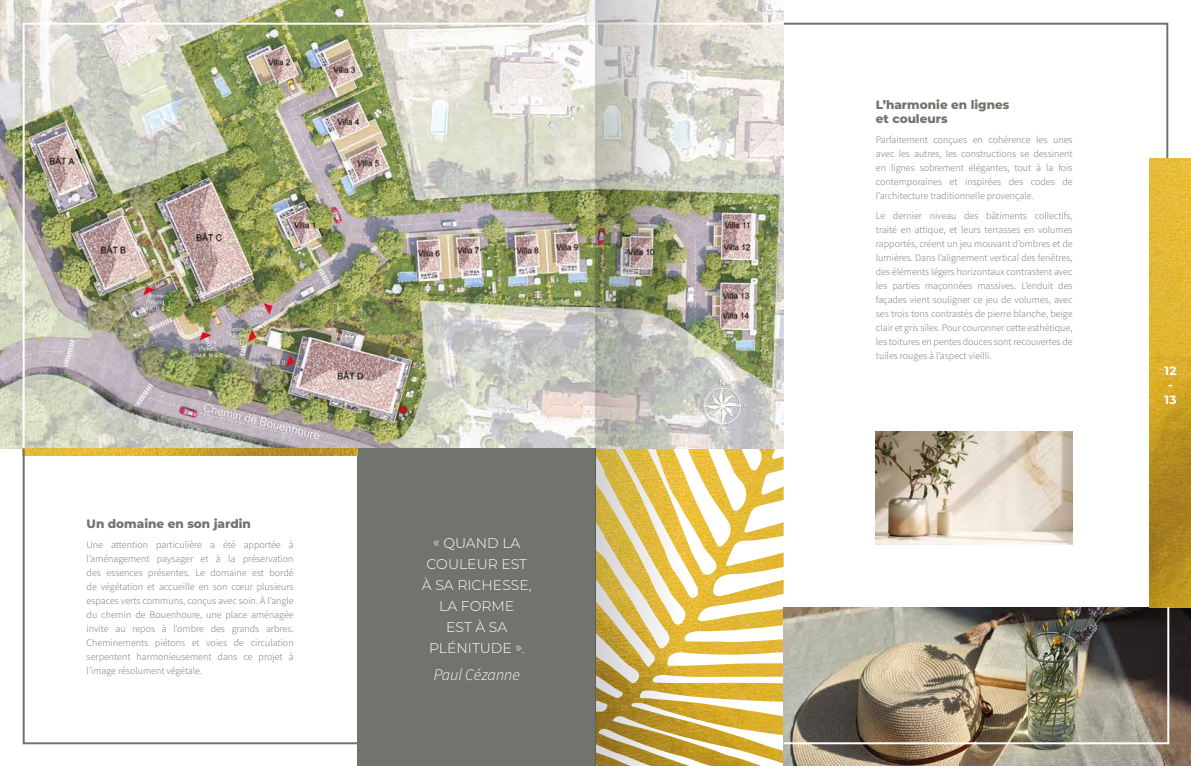
<style>
.page{position:relative;width:1191px;height:766px;background:#fff}
.page>*{position:absolute;margin:0;border:0;box-sizing:border-box;transform-origin:0 0}
.t1{font:italic 300 16px "Source Sans Pro";color:#fff}
.t2{font:300 14px/21px "Montserrat";color:#fff;text-align:center}
.t3{font:800 12px/14px "Montserrat";color:#71746c}
.t4{font:700 12px/14.4px "Montserrat";color:#fff;text-align:center}
.t5{font:300 10px/14px "Source Sans Pro";color:#71746c;text-align:justify}
</style>
<div class="page">
<svg style="left:683px;top:457px;width:100px;height:308px"></svg>
<img style="left:683px;top:450px;width:92px;height:250px">
<img style="left:0;top:0;width:783px;height:448px">
<div style="left:357px;top:448px;width:239px;height:317px;background:#71746c"></div>
<img style="left:783px;top:607px;width:408px;height:158px">
<img style="left:876px;top:512px;width:196px;height:32px">
<svg style="left:781px;top:22px;width:388px;height:490px"></svg>
<img style="left:1149px;top:159px;width:42px;height:448px">
<svg style="left:22px;top:450px;width:336px;height:295px"></svg>
<img style="left:22px;top:22px;width:763px;height:428px">
<img style="left:781px;top:605px;width:389px;height:140px">
<img style="left:595px;top:0;width:88px;height:765px">
<p class="t3" style="left:87px;top:516px;width:166px">Un domaine en son jardin</p>
<p class="t5" style="left:87px;top:537px;width:208px">Une attention particulière a été apportée à l’aménagement paysager et à la préservation des essences présentes. Le domaine est bordé de végétation et accueille en son cœur plusieurs espaces verts communs, conçus avec soin. À l’angle du chemin de Bouenhoure, une place aménagée invite au repos à l’ombre des grands arbres.<br>Cheminements piétons et voies de circulation serpentent harmonieusement dans ce projet à l’image résolument végétale.</p>
<h2 class="t2" style="left:422px;top:532px;width:111px">« QUAND LA<br>COULEUR EST<br>À SA RICHESSE,<br>LA FORME<br>EST À SA<br>PLÉNITUDE ».</h2>
<h1 class="t1" style="left:434px;top:664px;width:88px">Paul Cézanne</h1>
<p class="t3" style="left:876px;top:97px;width:135px">L’harmonie en lignes et couleurs</p>
<p class="t5" style="left:876px;top:132px;width:198px">Parfaitement conçues en cohérence les unes avec les autres, les constructions se dessinent en lignes sobrement élégantes, tout à la fois contemporaines et inspirées des codes de l’architecture traditionnelle provençale.</p>
<p class="t5" style="left:876px;top:208px;width:198px">Le dernier niveau des bâtiments collectifs, traité en attique, et leurs terrasses en volumes rapportés, créent un jeu mouvant d’ombres et de lumières. Dans l’alignement vertical des fenêtres, des éléments légers horizontaux contrastent avec les parties maçonnées massives. L’enduit des façades vient souligner ce jeu de volumes, avec ses trois tons contrastés de pierre blanche, beige clair et gris silex. Pour couronner cette esthétique, les toitures en pentes douces sont recouvertes de tuiles rouges à l’aspect vieilli.</p>
<p class="t4" style="left:1164px;top:363px;width:13px">12 -<br>13</p>
</div>
